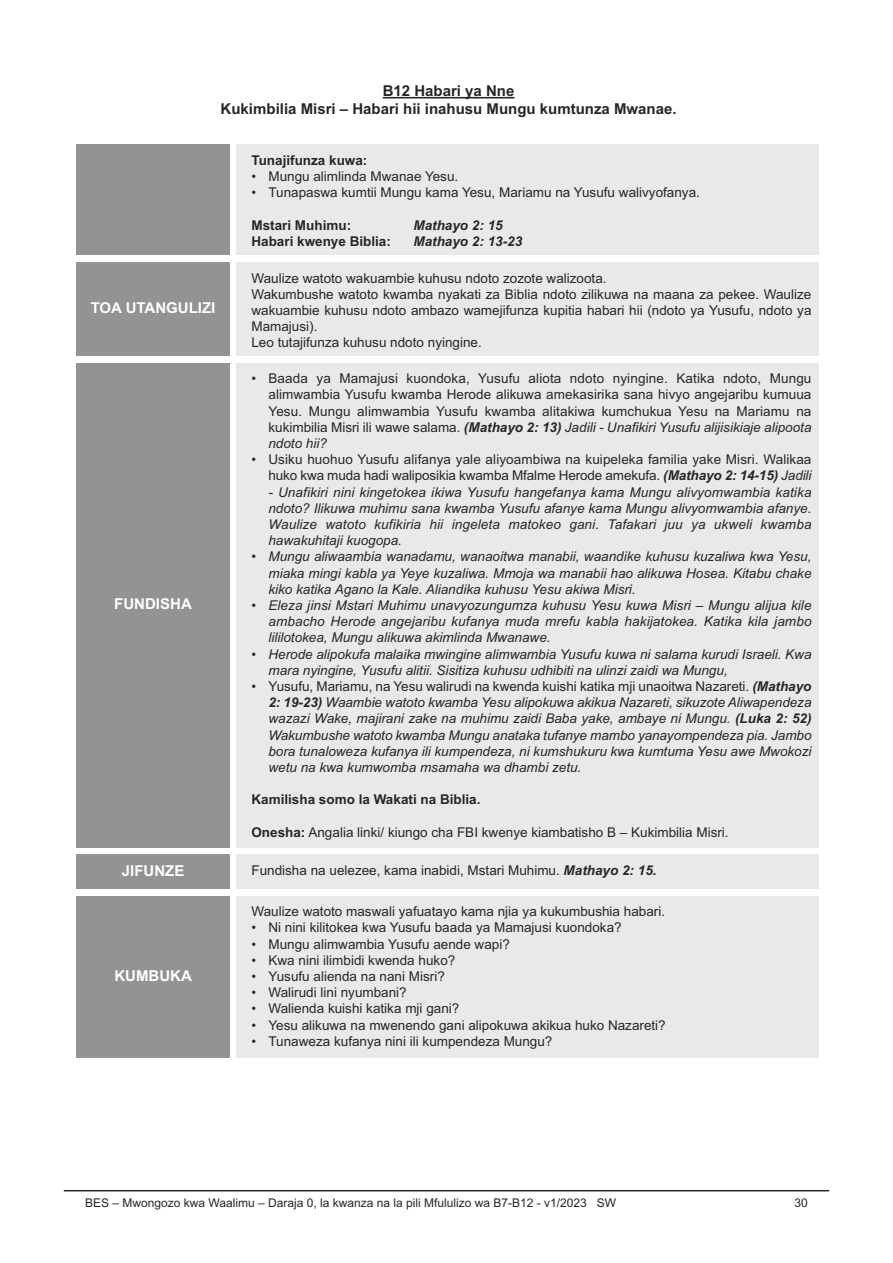
<style>
.page{position:relative;width:893px;height:1263px;background:#fff}
.page>*{position:absolute;margin:0;border:0;box-sizing:border-box;transform-origin:0 0}
.t1{font:700 15px/18px "Arial";color:#272627;text-align:center}
.t2{font:700 15px "Arial";color:#fff}
.t3{font:13.5px/16.2px "Arial";color:#272627}
.t4{font:italic 13.5px/16.2px "Arial";color:#272627;text-align:justify}
.t5{font:700 13.5px "Arial";color:#272627}
.t6{font:italic 700 13.5px "Arial";color:#272627}
.t7{font:12px "Arial";color:#272627}
.s1{font-weight:700;font-style:italic}
.s2{font-style:italic}
.s3{font-style:normal}
.s4{font-weight:700}
</style>
<div class="page">
<hr style="left:64px;top:1190px;width:765px;height:1px;background:#272627">
<hr style="left:383px;top:97px;width:131px;height:1px;background:#272627">
<div style="left:77px;top:145px;width:153px;height:110px;background:#939393"></div>
<div style="left:236px;top:145px;width:583px;height:110px;background:#e9e9e9"></div>
<div style="left:77px;top:262px;width:153px;height:94px;background:#939393"></div>
<div style="left:236px;top:262px;width:583px;height:94px;background:#e9e9e9"></div>
<div style="left:77px;top:363px;width:153px;height:485px;background:#939393"></div>
<div style="left:236px;top:363px;width:583px;height:485px;background:#e9e9e9"></div>
<div style="left:77px;top:855px;width:153px;height:34px;background:#939393"></div>
<div style="left:236px;top:855px;width:583px;height:34px;background:#e9e9e9"></div>
<div style="left:77px;top:896px;width:153px;height:161px;background:#939393"></div>
<div style="left:236px;top:896px;width:583px;height:161px;background:#e9e9e9"></div>
<p class="t1" style="left:221px;top:82px;width:457px">B12 Habari ya Nne<br>Kukimbilia Misri – Habari hii inahusu Mungu kumtunza Mwanae.</p>
<p class="t5" style="left:251px;top:152px;width:118px">Tunajifunza kuwa:</p>
<p class="t3" style="left:251px;top:168px;width:208px">• Mungu alimlinda Mwanae Yesu.</p>
<p class="t3" style="left:251px;top:185px;width:450px">• Tunapaswa kumtii Mungu kama Yesu, Mariamu na Yusufu walivyofanya.</p>
<p class="t5" style="left:251px;top:217px;width:101px">Mstari Muhimu:</p>
<p class="t6" style="left:413px;top:217px;width:91px">Mathayo 2: 15</p>
<p class="t5" style="left:251px;top:233px;width:141px">Habari kwenye Biblia:</p>
<p class="t6" style="left:413px;top:233px;width:110px">Mathayo 2: 13-23</p>
<p class="t2" style="left:91px;top:299px;width:126px">TOA UTANGULIZI</p>
<p class="t2" style="left:114px;top:595px;width:79px">FUNDISHA</p>
<p class="t3" style="left:251px;top:270px;width:562px">Waulize watoto wakuambie kuhusu ndoto zozote walizoota.<br>Wakumbushe watoto kwamba nyakati za Biblia ndoto zilikuwa na maana za pekee. Waulize wakuambie kuhusu ndoto ambazo wamejifunza kupitia habari hii (ndoto ya Yusufu, ndoto ya Mamajusi).<br>Leo tutajifunza kuhusu ndoto nyingine.</p>
<p class="t3" style="left:268px;top:370px;width:545px;text-align:justify;text-indent:-17px">• Baada ya Mamajusi kuondoka, Yusufu aliota ndoto nyingine. Katika ndoto, Mungu alimwambia Yusufu kwamba Herode alikuwa amekasirika sana hivyo angejaribu kumuua Yesu. Mungu alimwambia Yusufu kwamba alitakiwa kumchukua Yesu na Mariamu na kukimbilia Misri ili wawe salama. <span class="s1">(Mathayo 2: 13)</span> <span class="s2">Jadili - Unafikiri Yusufu alijisikiaje alipoota ndoto hii?</span></p>
<p class="t3" style="left:251px;top:451px;width:562px;text-align:right">• Usiku huohuo Yusufu alifanya yale aliyoambiwa na kuipeleka familia yake Misri. Walikaa huko kwa muda hadi waliposikia kwamba Mfalme Herode amekufa. <span class="s1">(Mathayo 2: 14-15)</span> <span class="s2">Jadili</span></p>
<p class="t4" style="left:268px;top:484px;width:545px">- Unafikiri nini kingetokea ikiwa Yusufu hangefanya kama Mungu alivyomwambia katika ndoto? Ilikuwa muhimu sana kwamba Yusufu afanye kama Mungu alivyomwambia afanye.<br>Waulize watoto kufikiria hii ingeleta matokeo gani. Tafakari juu ya ukweli kwamba hawakuhitaji kuogopa.</p>
<p class="t4" style="left:268px;top:549px;width:545px;text-indent:-17px"><span class="s3">•</span> Mungu aliwaambia wanadamu, wanaoitwa manabii, waandike kuhusu kuzaliwa kwa Yesu, miaka mingi kabla ya Yeye kuzaliwa. Mmoja wa manabii hao alikuwa Hosea. Kitabu chake kiko katika Agano la Kale. Aliandika kuhusu Yesu akiwa Misri.</p>
<p class="t4" style="left:268px;top:597px;width:545px;text-indent:-17px">• Eleza jinsi Mstari Muhimu unavyozungumza kuhusu Yesu kuwa Misri – Mungu alijua kile ambacho Herode angejaribu kufanya muda mrefu kabla hakijatokea. Katika kila jambo lililotokea, Mungu alikuwa akimlinda Mwanawe.</p>
<p class="t4" style="left:268px;top:646px;width:545px;text-indent:-17px">• Herode alipokufa malaika mwingine alimwambia Yusufu kuwa ni salama kurudi Israeli. Kwa mara nyingine, Yusufu alitii. Sisitiza kuhusu udhibiti na ulinzi zaidi wa Mungu,</p>
<p class="t4" style="left:268px;top:678px;width:545px;text-indent:-17px"><span class="s3">• Yusufu, Mariamu, na Yesu walirudi na kwenda kuishi katika mji unaoitwa Nazareti.</span> <span class="s4">(Mathayo 2: 19-23)</span> Waambie watoto kwamba Yesu alipokuwa akikua Nazareti, sikuzote Aliwapendeza wazazi Wake, majirani zake na muhimu zaidi Baba yake, ambaye ni Mungu. <span class="s4">(Luka 2: 52)<br></span>Wakumbushe watoto kwamba Mungu anataka tufanye mambo yanayompendeza pia. Jambo bora tunaloweza kufanya ili kumpendeza, ni kumshukuru kwa kumtuma Yesu awe Mwokozi wetu na kwa kumwomba msamaha wa dhambi zetu.</p>
<p class="t5" style="left:251px;top:792px;width:231px">Kamilisha somo la Wakati na Biblia.</p>
<p class="t3" style="left:251px;top:824px;width:479px"><span class="s4">Onesha:</span> Angalia linki/ kiungo cha FBI kwenye kiambatisho B – Kukimbilia Misri.</p>
<p class="t2" style="left:122px;top:862px;width:64px">JIFUNZE</p>
<p class="t3" style="left:251px;top:862px;width:407px">Fundisha na uelezee, kama inabidi, Mstari Muhimu. <span class="s1">Mathayo 2: 15.</span></p>
<p class="t2" style="left:114px;top:966px;width:79px">KUMBUKA</p>
<p class="t3" style="left:251px;top:903px;width:415px">Waulize watoto maswali yafuatayo kama njia ya kukumbushia habari.</p>
<p class="t3" style="left:251px;top:919px;width:372px">• Ni nini kilitokea kwa Yusufu baada ya Mamajusi kuondoka?</p>
<p class="t3" style="left:251px;top:936px;width:260px">• Mungu alimwambia Yusufu aende wapi?</p>
<p class="t3" style="left:251px;top:952px;width:205px">• Kwa nini ilimbidi kwenda huko?</p>
<p class="t3" style="left:251px;top:968px;width:195px">• Yusufu alienda na nani Misri?</p>
<p class="t3" style="left:251px;top:984px;width:157px">• Walirudi lini nyumbani?</p>
<p class="t3" style="left:251px;top:1000px;width:209px">• Walienda kuishi katika mji gani?</p>
<p class="t3" style="left:251px;top:1017px;width:416px">• Yesu alikuwa na mwenendo gani alipokuwa akikua huko Nazareti?</p>
<p class="t3" style="left:251px;top:1033px;width:302px">• Tunaweza kufanya nini ili kumpendeza Mungu?</p>
<p class="t7" style="left:85px;top:1196px;width:533px">BES – Mwongozo kwa Waalimu – Daraja 0, la kwanza na la pili Mfululizo wa B7-B12 - v1/2023 SW</p>
<p class="t7" style="left:795px;top:1196px;width:15px">30</p>
</div>
